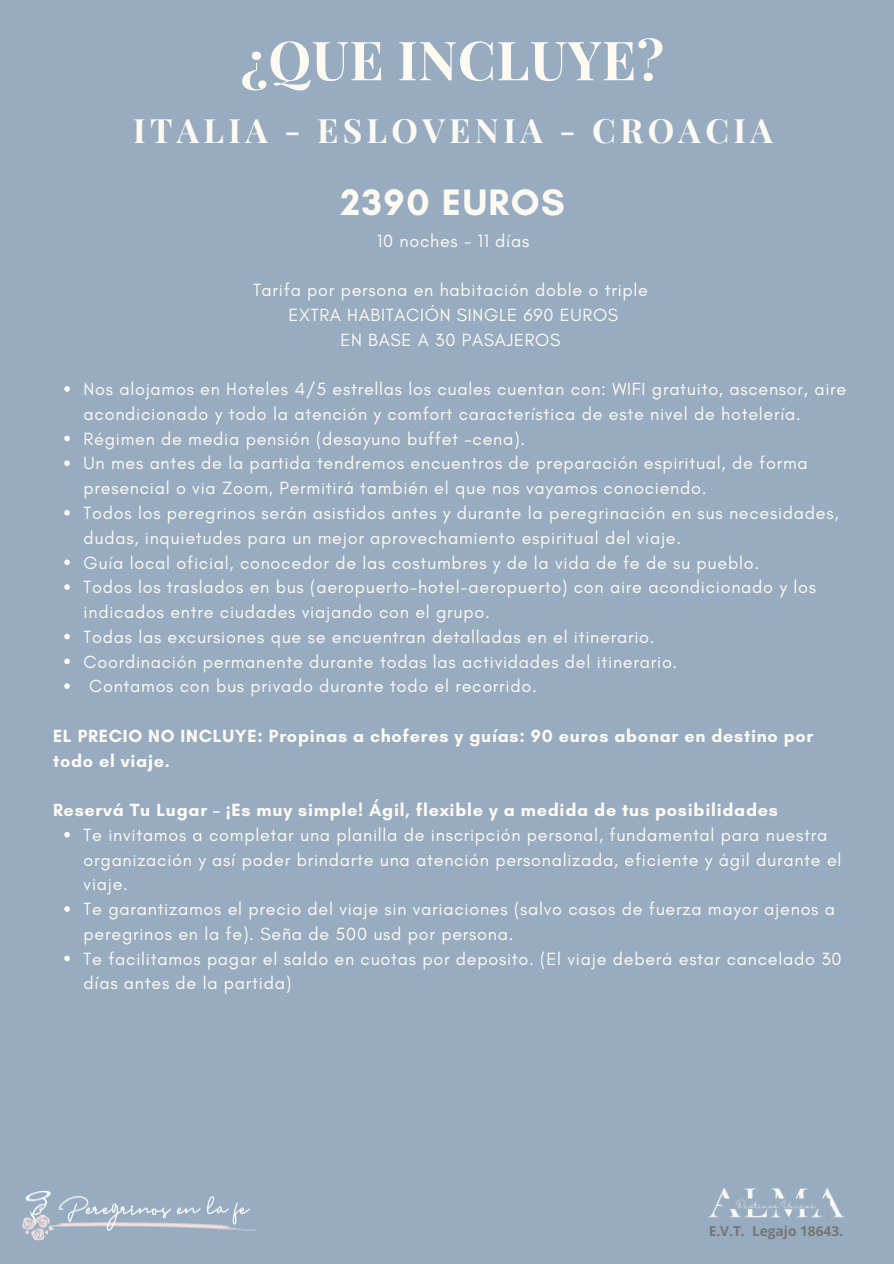
<style>
.page{position:relative;width:894px;height:1264px;background:#fff}
.page>*{position:absolute;margin:0;border:0;box-sizing:border-box;transform-origin:0 0}
.t1{font:700 54px "Playfair Display";letter-spacing:.01em;color:#fffaf1}
.t2{font:700 37.5px "Glacial Indifference";letter-spacing:.04em;color:#fffaf1}
.t3{font:700 33.6px "Playfair Display";letter-spacing:.13em;color:#fffaf1}
.t4{font:18px/24.8px "Glacial Indifference";letter-spacing:.04em;color:#fffaf1;text-align:center}
.t5{font:700 18px/24.8px "Glacial Indifference";letter-spacing:.04em;color:#fffaf1}
.t6{font:700 13.65px "Open Sans";color:#757575}
.s1{font-weight:700}
.s2{font-family:"Noto Sans";font-weight:700}
</style>
<div class="page">
<div style="left:0;top:0;width:893px;height:1263px;background:#97acc0"></div>
<svg style="left:64px;top:386px;width:6px;height:6px"></svg>
<svg style="left:64px;top:435px;width:6px;height:6px"></svg>
<svg style="left:64px;top:460px;width:6px;height:6px"></svg>
<svg style="left:64px;top:510px;width:6px;height:5px"></svg>
<svg style="left:64px;top:559px;width:6px;height:6px"></svg>
<svg style="left:64px;top:584px;width:6px;height:6px"></svg>
<svg style="left:64px;top:633px;width:6px;height:6px"></svg>
<svg style="left:64px;top:658px;width:6px;height:6px"></svg>
<svg style="left:64px;top:683px;width:6px;height:6px"></svg>
<svg style="left:64px;top:832px;width:6px;height:5px"></svg>
<svg style="left:64px;top:906px;width:6px;height:5px"></svg>
<svg style="left:64px;top:955px;width:6px;height:6px"></svg>
<img style="left:708px;top:1188px;width:136px;height:30px">
<img style="left:22px;top:1190px;width:234px;height:50px">
<h1 class="t1" style="left:240px;top:22px;width:425px">¿QUE INCLUYE?</h1>
<h3 class="t3" style="left:133px;top:106px;width:641px">ITALIA - ESLOVENIA - CROACIA</h3>
<h2 class="t2" style="left:341px;top:179px;width:225px">2390 EUROS</h2>
<p class="t4" style="left:377px;top:228px;width:153px">10 noches - 11 días</p>
<p class="t4" style="left:253px;top:277px;width:396px">Tarifa por persona en habitación doble o triple<br>EXTRA HABITACIÓN SINGLE 690 EUROS<br>EN BASE A 30 PASAJEROS</p>
<p class="t4" style="left:84px;top:376px;width:764px">Nos alojamos en Hoteles 4/5 estrellas los cuales cuentan con: WIFI gratuito, ascensor, aire</p>
<p class="t4" style="left:84px;top:401px;width:718px">acondicionado y todo la atención y comfort característica de este nivel de hotelería.</p>
<p class="t4" style="left:84px;top:426px;width:443px">Régimen de media pensión (desayuno buffet -cena).</p>
<p class="t4" style="left:84px;top:451px;width:725px">Un mes antes de la partida tendremos encuentros de preparación espiritual, de forma</p>
<p class="t4" style="left:84px;top:475px;width:624px">presencial o via Zoom, Permitirá también el que nos vayamos conociendo.</p>
<p class="t4" style="left:84px;top:500px;width:756px">Todos los peregrinos será n asistidos antes y durante la peregrinación en sus necesidades,</p>
<p class="t4" style="left:84px;top:525px;width:599px">dudas, inquietudes para un mejor aprovechamiento espiritual del viaje.</p>
<p class="t4" style="left:84px;top:550px;width:677px">Guía local oficial, conocedor de las costumbres y de la vida de fe de su pueblo.</p>
<p class="t4" style="left:84px;top:574px;width:733px">Todos los traslados en bus (aeropuerto-hotel-aeropuerto) con aire acondicionado y los</p>
<p class="t4" style="left:84px;top:599px;width:407px">indicados entre ciudades viajando con el grupo.</p>
<p class="t4" style="left:84px;top:624px;width:572px">Todas las excursiones que se encuentran detalladas en el itinerario.</p>
<p class="t4" style="left:84px;top:649px;width:595px">Coordinación permanente durante todas las actividades del itinerario.</p>
<p class="t4" style="left:89px;top:673px;width:449px">Contamos con bus privado durante todo el recorrido.</p>
<p class="t5" style="left:53px;top:723px;width:761px">EL PRECIO NO INCLUYE: Propinas a choferes y guías: 90 euros abonar en destino por todo el viaje.</p>
<p class="t4" style="left:84px;top:797px;width:759px;text-align:left;text-indent:-31px"><span class="s1">Reservá Tu Lugar –</span> <span class="s2">¡</span><span class="s1">Es muy simple! Ágil, flexible y a medida de tus posibilidades<br></span>Te invitamos a completar una planilla de inscripción personal, fundamental para nuestra organización y así poder brindarte una atención personalizada, eficiente y ágil durante el viaje.<br>Te garantizamos el precio del viaje sin variaciones (salvo casos de fuerza mayor ajenos a peregrinos en la fe). Seña de 500 usd por persona.<br>Te facilitamos pagar el saldo en cuotas por deposito. (El viaje deberá estar cancelado 30 días antes de la partida)</p>
<p class="t6" style="left:708px;top:1221px;width:136px">E.V.T. Legajo 18643.</p>
</div>
